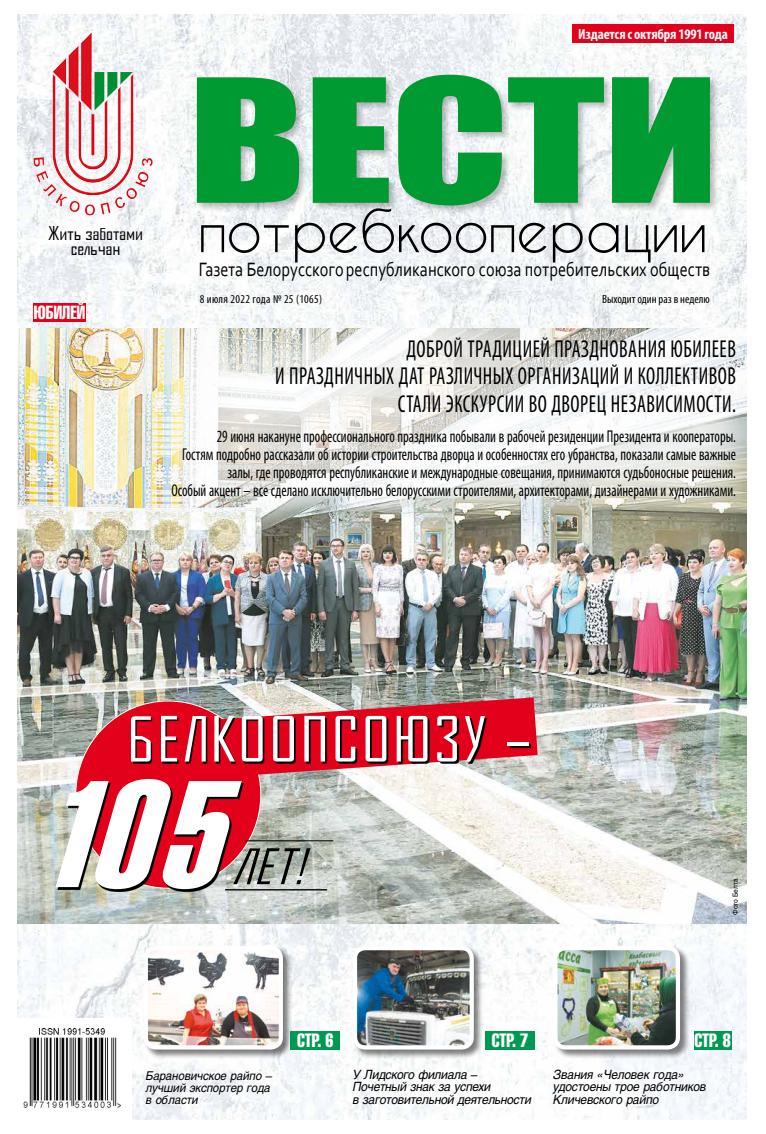
<style>
.page{position:relative;width:766px;height:1134px;background:#fff}
.page>*{position:absolute;margin:0;border:0;box-sizing:border-box;transform-origin:0 0}
.t1{font:158.7px "Impact";letter-spacing:-.01em;color:#009a32;scale:1.34 1}
.t2{font:italic 148.8px "Letterica Ext Compressed";color:#fff;scale:1.08 1}
.t3{font:59.7px "Agency FB Cyrillic";letter-spacing:.04em;color:#fff;scale:1.08 1}
.t4{font:56.3px "Caviar Dreams";letter-spacing:-.005em;color:#000}
.t5{font:italic 46.9px "Agency FB Cyrillic";color:#000;scale:1.08 1}
.t6{font:condensed 24.6px/27.9px "Myriad Pro";letter-spacing:.025em;color:#000;text-align:right;scale:.83 1}
.t7{font:20.2px "Corbel";letter-spacing:.005em;color:#000;scale:.8 1}
.t8{font:19px "AG Letterica CO Mpr";letter-spacing:-.01em;color:#fff;scale:.9 1}
.t9{font:18.7px "AG Letterica CO Mpr";letter-spacing:.01em;color:#fff;scale:.9 1}
.t10{font:18.3px/15.1px "Agency FB Cyrillic";color:#000;text-align:center}
.t11{font:condensed 17.1px/17.9px "Myriad Pro";color:#000;text-align:right;scale:.83 1}
.t12{font:700 condensed 14.6px "Myriad Pro";letter-spacing:-.015em;color:#fff}
.t13{font:italic 12.7px/12.7px "Helios";letter-spacing:-.02em;color:#000;scale:.94 1}
.t14{font:italic 12px/12px "Helios";letter-spacing:-.005em;color:#000;scale:.94 1}
.t15{font:condensed 12px "Myriad Pro";letter-spacing:.025em;color:#000}
.t16{font:condensed 12px "Myriad Pro";color:#000}
.t17{font:7px "Helios";letter-spacing:-.005em;color:#000;scale:.94 1}
</style>
<div class="page">
<img style="left:17px;top:14px;width:729px;height:1106px">
<div style="left:17px;top:1018px;width:115px;height:103px;background:#fff"></div>
<img style="left:23px;top:1028px;width:98px;height:80px">
<div style="left:553px;top:946px;width:136px;height:113px;background:#000;opacity:.5"></div>
<img style="left:555px;top:948px;width:119px;height:99px">
<div style="left:553px;top:946px;width:126px;height:103px;border:4px solid #fff;border-radius:10px"></div>
<div style="left:352px;top:946px;width:131px;height:113px;background:#000;opacity:.5"></div>
<img style="left:355px;top:948px;width:116px;height:99px">
<div style="left:353px;top:946px;width:120px;height:103px;border:4px solid #fff;border-radius:10px"></div>
<div style="left:485px;top:1031px;width:49px;height:18px;background:#009951"></div>
<div style="left:143px;top:946px;width:149px;height:113px;background:#000;opacity:.5"></div>
<img style="left:146px;top:948px;width:135px;height:99px">
<div style="left:144px;top:946px;width:139px;height:103px;border:4px solid #fff;border-radius:10px"></div>
<div style="left:290px;top:1031px;width:50px;height:18px;background:#009951"></div>
<div style="left:693px;top:1031px;width:38px;height:18px;background:#009951"></div>
<div style="left:195px;top:73px;width:524px;height:142px;background:#000;opacity:.25"></div>
<div style="left:572px;top:25px;width:161px;height:18px;background:#e2001a"></div>
<img style="left:81px;top:32px;width:11px;height:79px">
<img style="left:17px;top:328px;width:729px;height:596px">
<div style="left:33px;top:303px;width:53px;height:18px;background:#e2001a"></div>
<div style="left:76px;top:701px;width:185px;height:187px;background:#e2001a;border-radius:50%"></div>
<svg style="left:207px;top:697px;width:330px;height:81px"></svg>
<svg style="left:57px;top:781px;width:187px;height:110px;fill:#000"></svg>
<svg style="left:133px;top:718px;width:397px;height:45px;fill:#e2001a"></svg>
<hr style="left:244px;top:840px;width:89px;height:1px;background:#000">
<hr style="left:225px;top:889px;width:102px;height:1px;background:#000">
<svg style="left:163px;top:321px;width:581px;height:190px"></svg>
<p class="t10" style="left:48px;top:225px;width:96px">Жить заботами сельчан</p>
<p class="t9" style="left:34px;top:302px;width:59px">ЮБИЛЕЙ</p>
<p class="t12" style="left:578px;top:25px;width:151px">Издается с октября 1991 года</p>
<h1 class="t1" style="left:188px;top:17px;width:397px">ВЕСТИ</h1>
<h3 class="t4" style="left:198px;top:197px;width:510px">потребкооперации</h3>
<p class="t7" style="left:199px;top:257px;width:640px">Газета Белорусского республиканского союза потребительских обществ</p>
<p class="t15" style="left:200px;top:292px;width:124px">8 июля 2022 года № 25 (1065)</p>
<p class="t16" style="left:602px;top:292px;width:109px">Выходит один раз в неделю</p>
<h3 class="t6" style="left:275px;top:334px;width:556px">ДОБРОЙ ТРАДИЦИЕЙ ПРАЗДНОВАНИЯ ЮБИЛЕЕВ<br>И ПРАЗДНИЧНЫХ ДАТ РАЗЛИЧНЫХ ОРГАНИЗАЦИЙ И КОЛЛЕКТИВОВ<br>СТАЛИ ЭКСКУРСИИ ВО ДВОРЕЦ НЕЗАВИСИМОСТИ.</h3>
<p class="t11" style="left:171px;top:427px;width:681px">29 июня накануне профессионального праздника побывали в рабочей резиденции Президента и кооператоры.<br>Гостям подробно рассказали об истории строительства дворца и особенностях его убранства, показали самые важные залы, где проводятся республиканские и международные совещания, принимаются судьбоносные решения.<br>Особый акцент – все сделано исключительно белорусскими строителями, архитекторами, дизайнерами и художниками.</p>
<h3 class="t3" style="left:127px;top:703px;width:376px">БЕЛКООПСОЮЗУ –</h3>
<h2 class="t2" style="left:36px;top:754px;width:209px">105</h2>
<h3 class="t5" style="left:232px;top:838px;width:82px">ЛЕТ!</h3>
<p class="t17" style="left:731px;top:915px;width:40px;rotate:-90deg">Фото Белта</p>
<p class="t14" style="left:146px;top:1070px;width:136px">Барановичское райпо – лучший экспортер года в области</p>
<p class="t8" style="left:297px;top:1030px;width:42px">СТР. 6</p>
<p class="t8" style="left:491px;top:1030px;width:42px">СТР. 7</p>
<p class="t13" style="left:353px;top:1068px;width:192px">У Лидского филиала –<br>Почетный знак за успехи<br>в заготовительной деятельности</p>
<p class="t8" style="left:694px;top:1030px;width:42px">СТР. 8</p>
<p class="t13" style="left:553px;top:1068px;width:164px">Звания «Человек года» удостоены трое работников<br>Кличевского райпо</p>
</div>
